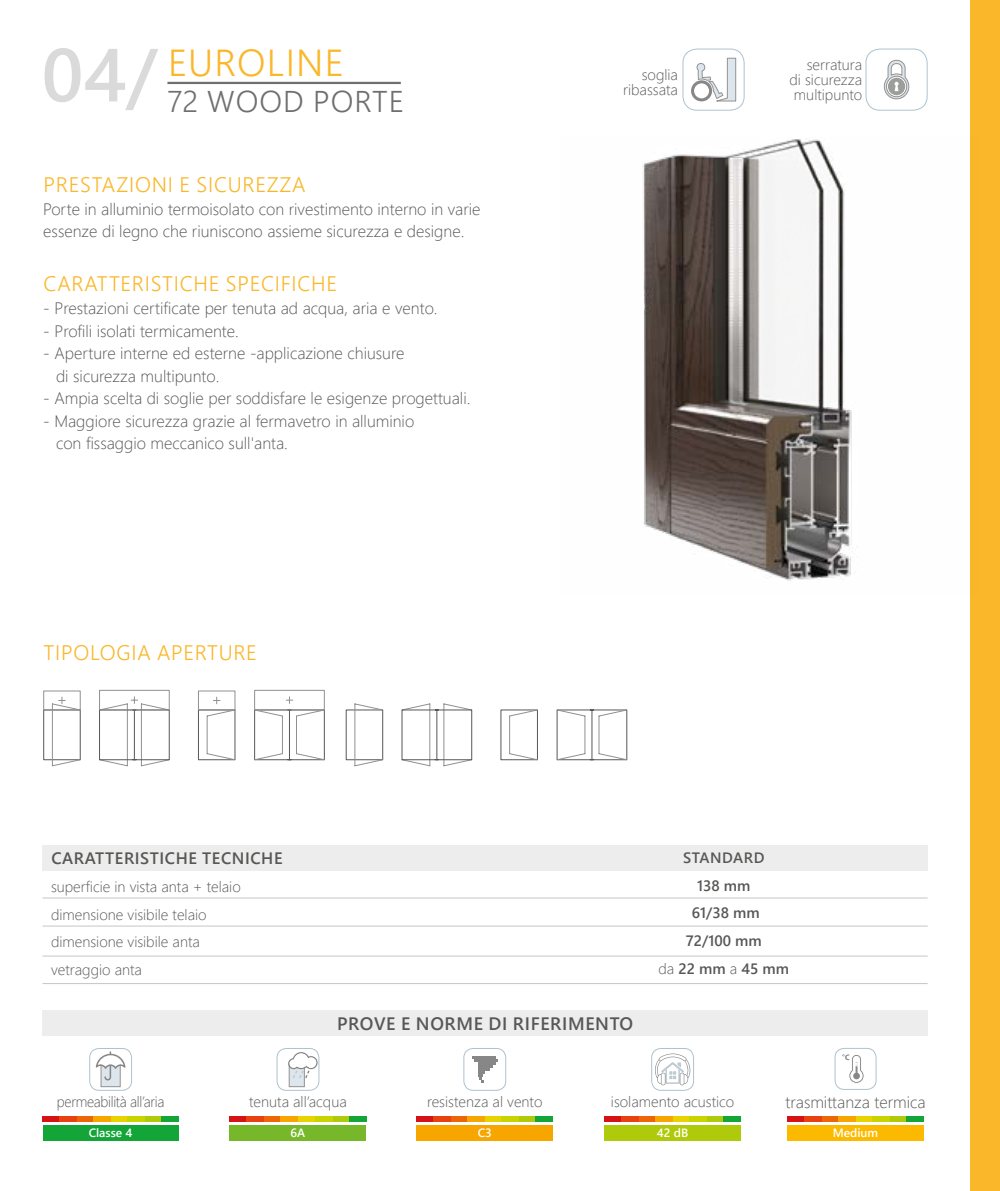
<style>
.page{position:relative;width:1000px;height:1191px;background:#fff}
.page>*{position:absolute;margin:0;border:0;box-sizing:border-box;transform-origin:0 0}
.t1{font:37.5px "Webly Sleek UI Semilight";letter-spacing:.035em;color:#fab729}
.t2{font:30px "Webly Sleek UI Semilight";letter-spacing:.035em;color:#706f6f}
.t3{font:21px "Webly Sleek UI Semilight";letter-spacing:.035em;color:#fab729}
.t4{font:18px "Webly Sleek UI Semibold";letter-spacing:.035em;color:#575756}
.t5{font:16.5px/22.5px "Webly Sleek UI Light";color:#575756}
.t6{font:16.5px "Webly Sleek UI Semibold";letter-spacing:.035em;color:#575756}
.t7{font:15px/27.8px "Webly Sleek UI Light";color:#575756}
.t8{font:15px/27.8px "Webly Sleek UI Semibold";color:#575756;text-align:center}
.t9{font:15px "Webly Sleek UI Light";letter-spacing:-.02em;color:#575756;scale:.94 1}
.t10{font:12px "Webly Sleek UI Semibold";color:#fff}
.s1{font-family:"Webly Sleek UI Semibold";font-size:75px;color:#dadada}
.s2{font-family:"Webly Sleek UI Light"}
</style>
<div class="page">
<div style="left:969px;top:0;width:30px;height:1191px;background:#fab729"></div>
<img style="left:643px;top:137px;width:327px;height:457px">
<div style="left:43px;top:845px;width:884px;height:25px;background:#ededed"></div>
<hr style="left:43px;top:897px;width:884px;height:1px;background:#c6c6c6">
<hr style="left:43px;top:925px;width:884px;height:1px;background:#c6c6c6">
<hr style="left:43px;top:955px;width:884px;height:1px;background:#c6c6c6">
<hr style="left:43px;top:983px;width:884px;height:1px;background:#c6c6c6">
<hr style="left:167px;top:82px;width:234px;height:2px;background:#706f6f">
<div style="left:43px;top:1010px;width:884px;height:25px;background:#ededed"></div>
<div style="left:834px;top:1048px;width:42px;height:41px;border:1px solid #aec2ce;border-radius:9px"></div>
<svg style="left:842px;top:1054px;width:22px;height:29px"></svg>
<div style="left:43px;top:1116px;width:17px;height:5px;background:#d51317"></div>
<div style="left:77px;top:1116px;width:17px;height:5px;background:#ec6608"></div>
<div style="left:111px;top:1116px;width:17px;height:5px;background:#e8d300"></div>
<div style="left:145px;top:1116px;width:17px;height:5px;background:#afca0b"></div>
<div style="left:60px;top:1116px;width:17px;height:5px;background:#e74011"></div>
<div style="left:94px;top:1116px;width:17px;height:5px;background:#f7a600"></div>
<div style="left:128px;top:1116px;width:17px;height:5px;background:#c8d300"></div>
<div style="left:162px;top:1116px;width:17px;height:5px;background:#13a538"></div>
<div style="left:43px;top:1124px;width:135px;height:16px;background:#13a538"></div>
<div style="left:230px;top:1116px;width:17px;height:5px;background:#d51317"></div>
<div style="left:264px;top:1116px;width:17px;height:5px;background:#ec6608"></div>
<div style="left:298px;top:1116px;width:17px;height:5px;background:#e8d300"></div>
<div style="left:332px;top:1116px;width:17px;height:5px;background:#afca0b"></div>
<div style="left:247px;top:1116px;width:17px;height:5px;background:#e74011"></div>
<div style="left:281px;top:1116px;width:17px;height:5px;background:#f7a600"></div>
<div style="left:315px;top:1116px;width:17px;height:5px;background:#c8d300"></div>
<div style="left:349px;top:1116px;width:17px;height:5px;background:#13a538"></div>
<div style="left:230px;top:1124px;width:136px;height:16px;background:#76b82a"></div>
<div style="left:651px;top:1048px;width:42px;height:42px;border:1px solid #aec2ce;border-radius:9px"></div>
<svg style="left:655px;top:1053px;width:35px;height:32px"></svg>
<div style="left:89px;top:1048px;width:43px;height:42px;border:1px solid #aec2ce;border-radius:9px"></div>
<div style="left:101px;top:1064px;width:19px;height:23px;background:#dde6ec;border:1px solid #929292"></div>
<svg style="left:96px;top:1051px;width:29px;height:29px"></svg>
<div style="left:276px;top:1048px;width:43px;height:42px;border:1px solid #aec2ce;border-radius:9px"></div>
<div style="left:289px;top:1063px;width:15px;height:24px;background:#dde6ec;border:1px solid #929292"></div>
<svg style="left:288px;top:1052px;width:29px;height:26px"></svg>
<div style="left:463px;top:1048px;width:43px;height:42px;border:1px solid #aec2ce;border-radius:9px"></div>
<hr style="left:472px;top:1056px;width:23px;height:2px;background:#878787">
<hr style="left:474px;top:1059px;width:23px;height:2px;background:#878787">
<svg style="left:478px;top:1062px;width:17px;height:20px"></svg>
<div style="left:416px;top:1116px;width:17px;height:5px;background:#d51317"></div>
<div style="left:450px;top:1116px;width:17px;height:5px;background:#ec6608"></div>
<div style="left:484px;top:1116px;width:17px;height:5px;background:#e8d300"></div>
<div style="left:518px;top:1116px;width:17px;height:5px;background:#afca0b"></div>
<div style="left:433px;top:1116px;width:17px;height:5px;background:#e74011"></div>
<div style="left:467px;top:1116px;width:17px;height:5px;background:#f7a600"></div>
<div style="left:501px;top:1116px;width:17px;height:5px;background:#c8d300"></div>
<div style="left:535px;top:1116px;width:17px;height:5px;background:#13a538"></div>
<div style="left:604px;top:1116px;width:17px;height:5px;background:#d51317"></div>
<div style="left:638px;top:1116px;width:17px;height:5px;background:#ec6608"></div>
<div style="left:672px;top:1116px;width:17px;height:5px;background:#e8d300"></div>
<div style="left:706px;top:1116px;width:17px;height:5px;background:#afca0b"></div>
<div style="left:621px;top:1116px;width:17px;height:5px;background:#e74011"></div>
<div style="left:655px;top:1116px;width:17px;height:5px;background:#f7a600"></div>
<div style="left:689px;top:1116px;width:17px;height:5px;background:#c8d300"></div>
<div style="left:723px;top:1116px;width:17px;height:5px;background:#13a538"></div>
<div style="left:787px;top:1116px;width:17px;height:5px;background:#d51317"></div>
<div style="left:821px;top:1116px;width:17px;height:5px;background:#ec6608"></div>
<div style="left:855px;top:1116px;width:17px;height:5px;background:#e8d300"></div>
<div style="left:889px;top:1116px;width:17px;height:5px;background:#afca0b"></div>
<div style="left:804px;top:1116px;width:17px;height:5px;background:#e74011"></div>
<div style="left:838px;top:1116px;width:17px;height:5px;background:#f7a600"></div>
<div style="left:872px;top:1116px;width:17px;height:5px;background:#c8d300"></div>
<div style="left:906px;top:1116px;width:17px;height:5px;background:#13a538"></div>
<div style="left:416px;top:1124px;width:136px;height:16px;background:#f7a600"></div>
<div style="left:604px;top:1124px;width:136px;height:16px;background:#afca0b"></div>
<div style="left:865px;top:49px;width:62px;height:62px;border:1px solid #aec2ce;border-radius:14px"></div>
<svg style="left:883px;top:60px;width:26px;height:40px"></svg>
<div style="left:787px;top:1124px;width:136px;height:16px;background:#fbba00"></div>
<svg style="left:43px;top:690px;width:584px;height:76px"></svg>
<div style="left:682px;top:49px;width:62px;height:62px;border:1px solid #aec2ce;border-radius:14px"></div>
<svg style="left:691px;top:57px;width:45px;height:45px"></svg>
<h1 class="t1" style="left:42px;top:35px;width:303px"><span class="s1">04/</span> EUROLINE</h1>
<h2 class="t2" style="left:167px;top:79px;width:238px">72 WOOD PORTE</h2>
<p class="t3" style="left:44px;top:169px;width:263px">PRESTAZIONI E SICUREZZA</p>
<p class="t5" style="left:43px;top:197px;width:438px">Porte in alluminio termoisolato con rivestimento interno in varie essenze di legno che riuniscono assieme sicurezza e designe.</p>
<p class="t3" style="left:44px;top:268px;width:295px">CARATTERISTICHE SPECIFICHE</p>
<p class="t5" style="left:43px;top:296px;width:396px">- Prestazioni certificate per tenuta ad acqua, aria e vento.</p>
<p class="t5" style="left:43px;top:319px;width:197px">- Profili isolati termicamente.</p>
<p class="t5" style="left:56px;top:341px;width:350px;text-indent:-13px">- Aperture interne ed esterne -applicazione chiusure di sicurezza multipunto.</p>
<p class="t5" style="left:43px;top:386px;width:428px">- Ampia scelta di soglie per soddisfare le esigenze progettuali.</p>
<p class="t5" style="left:56px;top:409px;width:359px;text-indent:-13px">- Maggiore sicurezza grazie al fermavetro in alluminio con fissaggio meccanico sull'anta.</p>
<p class="t3" style="left:44px;top:636px;width:215px">TIPOLOGIA APERTURE</p>
<p class="t6" style="left:51px;top:845px;width:233px">CARATTERISTICHE TECNICHE</p>
<p class="t7" style="left:51px;top:872px;width:191px">superficie in vista anta + telaio dimensione visibile telaio dimensione visibile anta vetraggio anta</p>
<p class="t7" style="left:623px;top:66px;width:56px;line-height:15px;text-align:right">soglia ribassata</p>
<p class="t7" style="left:789px;top:57px;width:74px;line-height:15px;text-align:justify;text-indent:17px">serratura di sicurezza multipunto</p>
<p class="t8" style="left:658px;top:843px;width:132px">STANDARD<br>138 mm<br>61/38 mm<br>72/100 mm<br><span class="s2">da</span> 22 mm <span class="s2">a</span> 45 mm</p>
<p class="t4" style="left:337px;top:1009px;width:297px">PROVE E NORME DI RIFERIMENTO</p>
<p class="t9" style="left:57px;top:1090px;width:116px">permeabilità all’aria</p>
<p class="t7" style="left:249px;top:1087px;width:99px">tenuta all’acqua</p>
<p class="t7" style="left:427px;top:1087px;width:117px">resistenza al vento</p>
<p class="t7" style="left:610px;top:1087px;width:125px">isolamento acustico</p>
<p class="t5" style="left:785px;top:1090px;width:142px">trasmittanza termica</p>
<p class="t10" style="left:89px;top:1123px;width:45px">Classe 4</p>
<p class="t10" style="left:290px;top:1123px;width:16px">6A</p>
<p class="t10" style="left:477px;top:1123px;width:16px">C3</p>
<p class="t10" style="left:656px;top:1123px;width:33px">42 dB</p>
<p class="t10" style="left:832px;top:1123px;width:47px">Medium</p>
</div>
